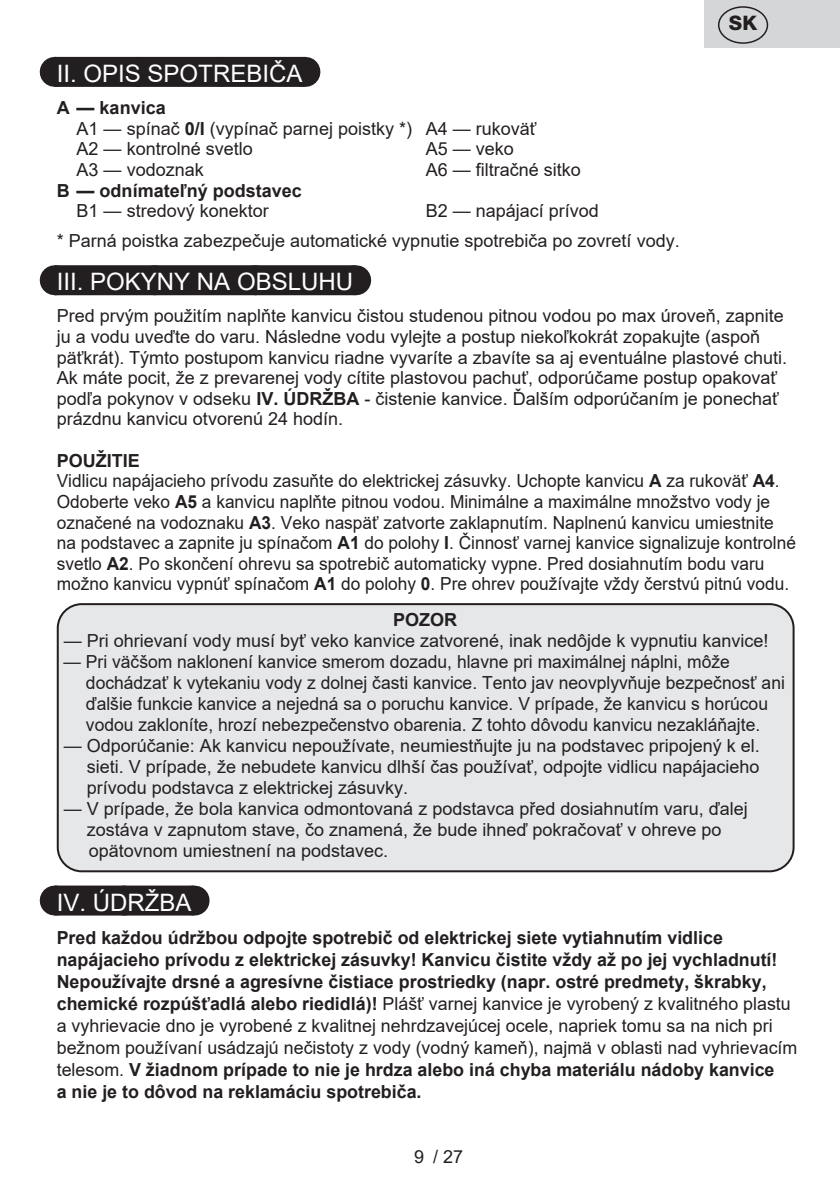
<style>
.page{position:relative;width:840px;height:1191px;background:#fff}
.page>*{position:absolute;margin:0;border:0;box-sizing:border-box;transform-origin:0 0}
.Grafický_nadpis_ETA{font:24px "Arial";color:#fff}
.t1{font:800 20px "Helvetica Neue OT";color:#231f20}
.Normální{font:18px/21px "Arial";color:#231f20}
.Normální-2{font:700 18px/22px "Arial";color:#231f20}
.Normální-3{font:18px/20.6px "Arial";color:#231f20;scale:.96 1}
.s1{font-weight:700}
.s2{font-weight:400}
</style>
<div class="page">
<div style="left:55px;top:57px;width:249px;height:30px;background:#231f20"></div>
<svg style="left:141px;top:86px;width:122px;height:1px"></svg>
<hr style="left:304px;top:57px;width:1px;height:30px;background:#231f20">
<div style="left:55px;top:265px;width:300px;height:30px;background:#231f20"></div>
<svg style="left:155px;top:265px;width:150px;height:1px"></svg>
<hr style="left:355px;top:265px;width:1px;height:30px;background:#231f20">
<div style="left:55px;top:885px;width:138px;height:30px;background:#231f20"></div>
<svg style="left:124px;top:885px;width:35px;height:1px"></svg>
<hr style="left:193px;top:885px;width:1px;height:30px;background:#231f20">
<div style="left:58px;top:604px;width:735px;height:267px;background:#e6e7e9;border-radius:24px"></div>
<div style="left:57px;top:603px;width:737px;height:269px;border:2px solid #231f20;border-radius:24px"></div>
<div style="left:704px;top:0;width:135px;height:48px;background:#d5d6d8"></div>
<div style="left:717px;top:6px;width:50px;height:38px;border:1px solid #231f20;border-radius:50%"></div>
<p class="t1" style="left:728px;top:11px;width:30px">SK</p>
<p class="Grafický_nadpis_ETA" style="left:57px;top:57px;width:247px">II. OPIS SPOTREBIČA</p>
<p class="Normální-2" style="left:57px;top:97px;width:110px">A — kanvica</p>
<p class="Normální" style="left:77px;top:118px;width:461px">A1 — spínač <span class="s1">0/I</span> (vypínač parnej poistky *) A4 — rukoväť</p>
<p class="Normální" style="left:77px;top:138px;width:178px">A2 — kontrolné svetlo</p>
<p class="Normální" style="left:425px;top:138px;width:90px">A5 — veko</p>
<p class="Normální" style="left:77px;top:159px;width:129px">A3 — vodoznak</p>
<p class="Normální" style="left:425px;top:159px;width:157px">A6 — filtračné sitko</p>
<p class="Normální-2" style="left:57px;top:179px;width:246px">B — odnímateľný podstavec</p>
<p class="Normální" style="left:77px;top:200px;width:194px">B1 — stredový konektor</p>
<p class="Normální" style="left:425px;top:200px;width:175px">B2 — napájací prívod</p>
<p class="Normální" style="left:57px;top:230px;width:624px">* Parná poistka zabezpečuje automatické vypnutie spotrebiča po zovretí vody.</p>
<p class="Grafický_nadpis_ETA" style="left:57px;top:265px;width:298px">III. POKYNY NA OBSLUHU</p>
<p class="Normální" style="left:57px;top:306px;width:731px">Pred prvým použitím naplňte kanvicu čistou studenou pitnou vodou po max úroveň, zapnite ju a vodu uveďte do varu. Následne vodu vylejte a postup niekoľkokrát zopakujte (aspoň päťkrát). Týmto postupom kanvicu riadne vyvaríte a zbavíte sa aj eventuálne plastové chuti.</p>
<p class="Normální" style="left:57px;top:367px;width:723px;text-align:justify">Ak máte pocit, že z prevarenej vody cítite plastovou pachuť, odporúčame postup opakovať podľa pokynov v odseku <span class="s1">IV. ÚDRŽBA</span> - čistenie kanvice. Ďalším odporúčaním je ponechať prázdnu kanvicu otvorenú 24 hodín.</p>
<p class="Normální-2" style="left:57px;top:449px;width:85px">POUŽITIE</p>
<p class="Normální-3" style="left:57px;top:470px;width:771px">Vidlicu napájacieho prívodu zasuňte do elektrickej zásuvky. Uchopte kanvicu <span class="s1">A</span> za rukoväť <span class="s1">A4</span>.<br>Odoberte veko <span class="s1">A5</span> a kanvicu naplňte pitnou vodou. Minimálne a maximálne množstvo vody je označené na vodoznaku <span class="s1">A3</span>. Veko naspäť zatvorte zaklapnutím. Naplnenú kanvicu umiestnite na podstavec a zapnite ju spínačom <span class="s1">A1</span> do polohy <span class="s1">I</span>. Činnosť varnej kanvice signalizuje kontrolné svetlo <span class="s1">A2</span>. Po skončení ohrevu sa spotrebič automaticky vypne. Pred dosiahnutím bodu varu možno kanvicu vypnúť spínačom <span class="s1">A1</span> do polohy <span class="s1">0</span>. Pre ohrev používajte vždy čerstvú pitnú vodu.</p>
<p class="Normální-2" style="left:393px;top:609px;width:66px">POZOR</p>
<p class="Normální" style="left:64px;top:630px;width:706px">— Pri ohrievaní vody musí byť veko kanvice zatvorené, inak nedôjde k vypnutiu kanvice!</p>
<p class="Normální" style="left:86px;top:651px;width:700px;text-indent:-22px">— Pri väčšom naklonení kanvice smerom dozadu, hlavne pri maximálnej náplni, môže dochádzať k vytekaniu vody z dolnej časti kanvice. Tento jav neovplyvňuje bezpečnosť ani ďalšie funkcie kanvice a nejedná sa o poruchu kanvice. V prípade, že kanvicu s horúcou vodou zakloníte, hrozí nebezpečenstvo obarenia. Z tohto dôvodu kanvicu nezakláňajte.</p>
<p class="Normální" style="left:87px;top:735px;width:674px;text-align:justify;text-indent:-23px">— Odporúčanie: Ak kanvicu nepoužívate, neumiestňujte ju na podstavec pripojený k el. sieti. V prípade, že nebudete kanvicu dlhší čas používať, odpojte vidlicu napájacieho prívodu podstavca z elektrickej zásuvky.</p>
<p class="Normální" style="left:87px;top:798px;width:662px;text-indent:-23px">— V prípade, že bola kanvica odmontovaná z podstavca před dosiahnutím varu, ďalej zostáva v zapnutom stave, čo znamená, že bude ihneď pokračovať v ohreve po opätovnom umiestnení na podstavec.</p>
<p class="Grafický_nadpis_ETA" style="left:57px;top:885px;width:136px">IV. ÚDRŽBA</p>
<p class="Normální-2" style="left:57px;top:927px;width:741px">Pred každou údržbou odpojte spotrebič od elektrickej siete vytiahnutím vidlice napájacieho prívodu z elektrickej zásuvky! Kanvicu čistite vždy až po jej vychladnutí!<br>Nepoužívajte drsné a agresívne čistiace prostriedky (napr. ostré predmety, škrabky, chemické rozpúšťadlá alebo riedidlá)! <span class="s2">Plášť varnej kanvice je vyrobený z kvalitného plastu a vyhrievacie dno je vyrobené z kvalitnej nehrdzavejúcej ocele, napriek tomu sa na nich pri bežnom používaní usádzajú nečistoty z vody (vodný kameň), najmä v oblasti nad vyhrievacím telesom.</span> V žiadnom prípade to nie je hrdza alebo iná chyba materiálu nádoby kanvice<br>a nie je to dôvod na reklamáciu spotrebiča.</p>
<p class="Normální" style="left:414px;top:1146px;width:51px">9 / 27</p>
</div>
